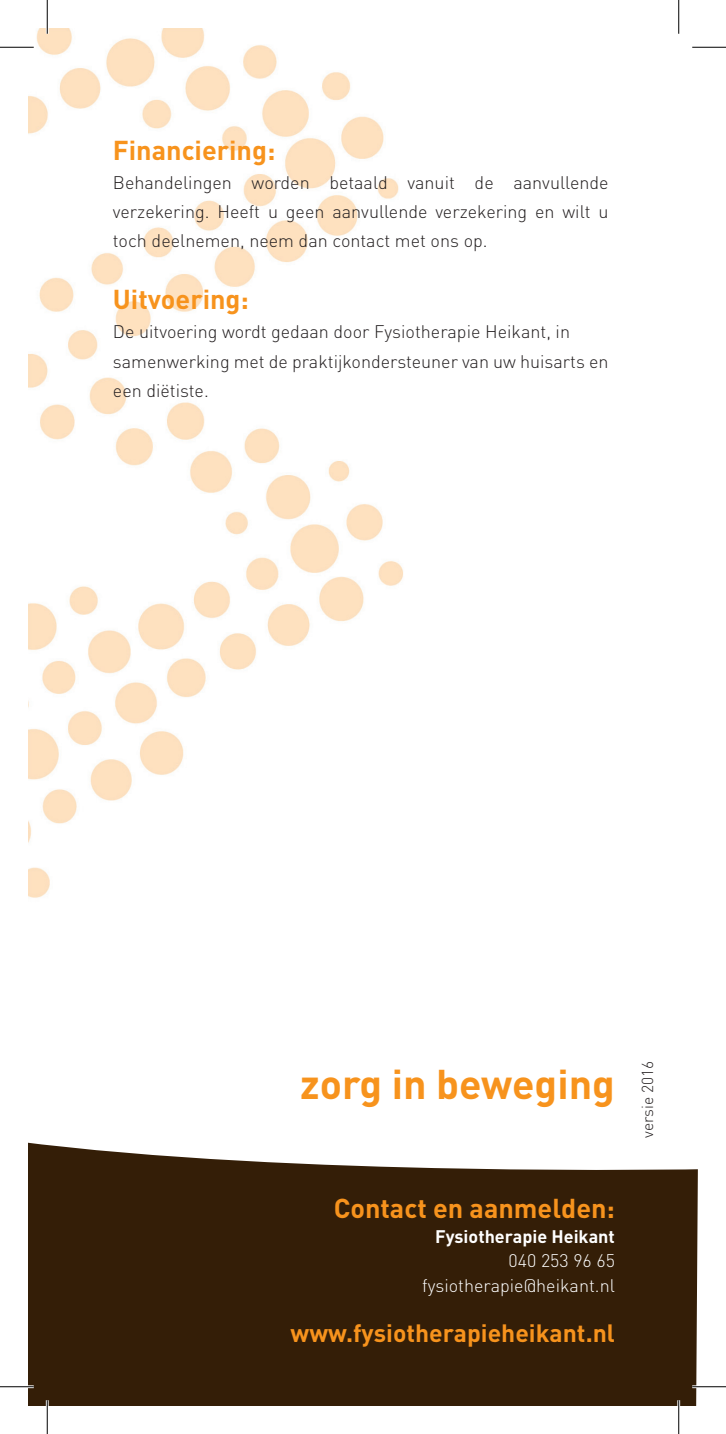
<style>
.page{position:relative;width:726px;height:1434px;background:#fff}
.page>*{position:absolute;margin:0;border:0;box-sizing:border-box;transform-origin:0 0}
.t1{font:700 40.95px "DIN";color:#f7931d}
.t2{font:700 27px "DIN";color:#f7931d}
.t3{font:700 24.75px "DIN";color:#f7931d}
.t4{font:300 18px/29.2px "DIN";color:#231f20;text-align:justify}
.t5{font:300 18px/24.8px "DIN";color:#fff;text-align:right}
.t6{font:700 18px "DIN";color:#fff}
.t7{font:300 15.75px "DIN";color:#231f20}
</style>
<div class="page">
<img style="left:28px;top:28px;width:375px;height:679px">
<img style="left:28px;top:707px;width:156px;height:191px">
<svg style="left:28px;top:1142px;width:670px;height:264px;background:#442f1a"></svg>
<hr style="left:0;top:46px;width:34px;height:3px;background:#fff">
<hr style="left:0;top:1385px;width:34px;height:3px;background:#fff">
<hr style="left:692px;top:1385px;width:34px;height:3px;background:#fff">
<hr style="left:46px;top:0;width:3px;height:34px;background:#fff">
<hr style="left:46px;top:1400px;width:3px;height:34px;background:#fff">
<hr style="left:677px;top:1400px;width:3px;height:34px;background:#fff">
<hr style="left:0;top:47px;width:34px;height:1px;background:#000">
<hr style="left:692px;top:47px;width:34px;height:1px;background:#000">
<hr style="left:0;top:1386px;width:34px;height:1px;background:#000">
<hr style="left:692px;top:1386px;width:34px;height:1px;background:#000">
<hr style="left:47px;top:0;width:1px;height:34px;background:#000">
<hr style="left:47px;top:1400px;width:1px;height:34px;background:#000">
<hr style="left:678px;top:0;width:1px;height:34px;background:#000">
<hr style="left:678px;top:1400px;width:1px;height:34px;background:#000">
<h2 class="t2" style="left:113px;top:132px;width:164px">Financiering:</h2>
<p class="t4" style="left:113px;top:168px;width:497px">Behandelingen worden betaald vanuit de aanvullende verzekering. Heeft u geen aanvullende verzekering en wilt u toch deelnemen, neem dan contact met ons op.</p>
<h2 class="t2" style="left:113px;top:282px;width:137px">Uitvoering:</h2>
<p class="t4" style="left:113px;top:317px;width:497px;text-align:left">De uitvoering wordt gedaan door Fysiotherapie Heikant, in samenwerking met de praktijkondersteuner van uw huisarts en een diëtiste.</p>
<h1 class="t1" style="left:300px;top:1058px;width:316px">zorg in beweging</h1>
<h2 class="t2" style="left:334px;top:1190px;width:283px">Contact en aanmelden:</h2>
<p class="t6" style="left:435px;top:1224px;width:181px">Fysiotherapie Heikant</p>
<p class="t5" style="left:422px;top:1248px;width:194px">040 253 96 65 fysiotherapie@heikant.nl</p>
<h3 class="t3" style="left:291px;top:1316px;width:326px">www.fysiotherapieheikant.nl</h3>
<p class="t7" style="left:638px;top:1138px;width:79px;rotate:-90deg">versie 2016</p>
</div>
